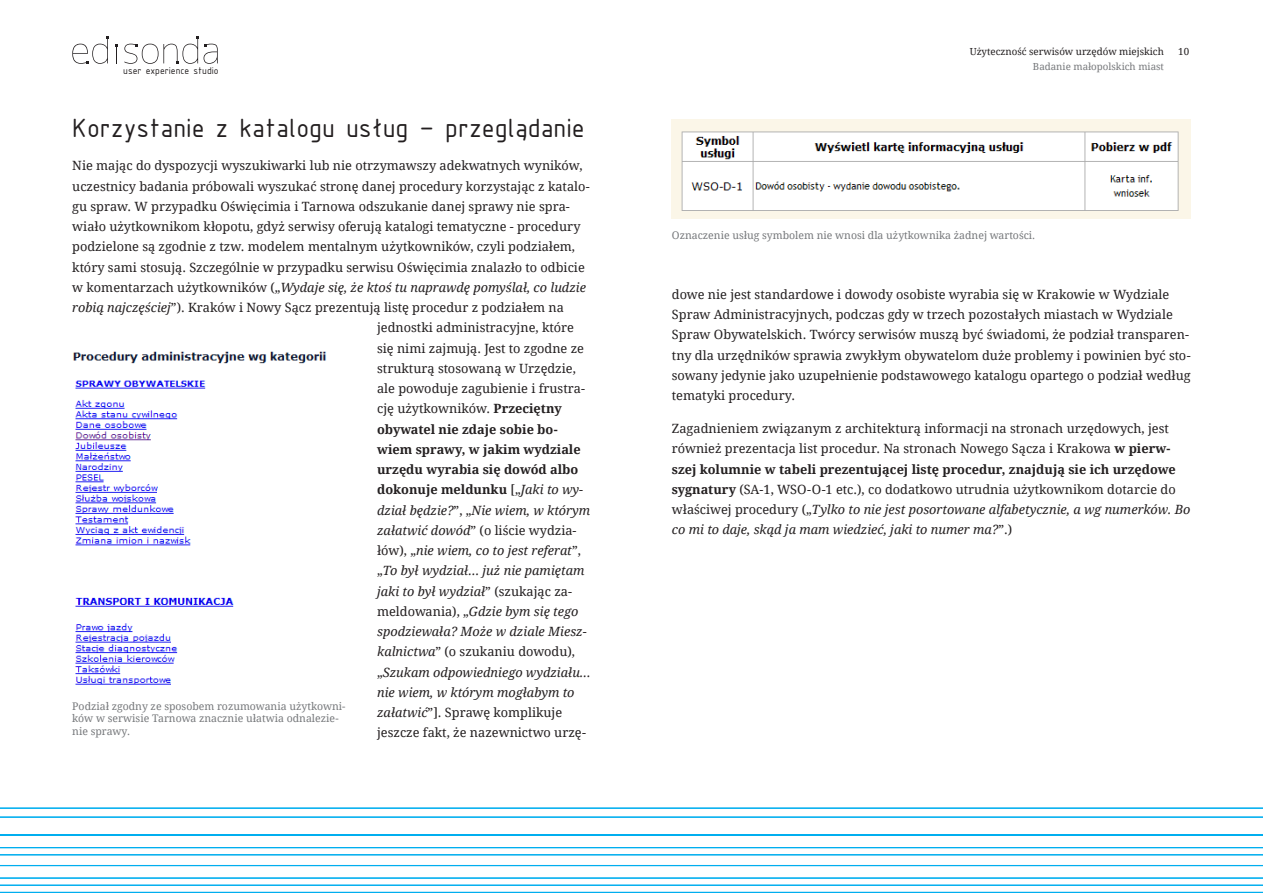
<style>
.page{position:relative;width:1263px;height:893px;background:#fff}
.page>*{position:absolute;margin:0;border:0;box-sizing:border-box;transform-origin:0 0}
.t1{font:28.5px "ISOCPEUR";color:#231f20}
.t2{font:12.75px/20.2px "Droid Serif";color:#231f20}
.t3{font:italic 12.75px "Droid Serif";color:#231f20}
.t4{font:700 12.75px "Droid Serif";color:#231f20}
.t5{font:10.5px/12.6px "Droid Serif";color:#76787b}
.t6{font:10.5px "ISOCPEUR";color:#231f20}
.t7{font:9.75px "Droid Serif";color:#231f20}
.t8{font:9.75px "Droid Serif";color:#76787b}
.s1{font-style:normal}
.s2{font-style:italic}
.s3{font-weight:700}
.s4{font-weight:400}
.s5{font-weight:400;font-style:italic}
</style>
<div class="page">
<svg style="left:72px;top:36px;width:37px;height:28px"></svg>
<svg style="left:115px;top:44px;width:3px;height:19px"></svg>
<svg style="left:124px;top:36px;width:94px;height:28px"></svg>
<hr style="left:0;top:808px;width:1263px;height:1px;background:#00aeef">
<hr style="left:0;top:817px;width:1263px;height:1px;background:#00aeef">
<hr style="left:0;top:847px;width:1263px;height:1px;background:#00aeef">
<hr style="left:0;top:834px;width:1263px;height:2px;background:#00aeef">
<hr style="left:0;top:865px;width:1263px;height:1px;background:#00aeef">
<hr style="left:0;top:877px;width:1263px;height:2px;background:#00aeef">
<hr style="left:0;top:885px;width:1263px;height:1px;background:#00aeef">
<hr style="left:0;top:892px;width:1263px;height:1px;background:#00aeef">
<hr style="left:0;top:854px;width:1263px;height:1px;background:#00aeef">
<img style="left:73px;top:351px;width:254px;height:334px">
<img style="left:672px;top:119px;width:519px;height:99px">
<p class="t6" style="left:123px;top:64px;width:97px">user experience studio</p>
<h1 class="t1" style="left:72px;top:110px;width:514px">Korzystanie z katalogu usług – przeglądanie</h1>
<p class="t2" style="left:72px;top:156px;width:512px">Nie mając do dyspozycji wyszukiwarki lub nie otrzymawszy adekwatnych wyników,</p>
<p class="t2" style="left:72px;top:176px;width:519px">uczestnicy badania próbowali wyszukać stronę danej procedury korzystając z katalo-</p>
<p class="t2" style="left:72px;top:196px;width:499px">gu spraw. W przypadku Oświęcimia i Tarnowa odszukanie danej sprawy nie spra-</p>
<p class="t2" style="left:72px;top:217px;width:510px">wiało użytkownikom kłopotu, gdyż serwisy oferują katalogi tematyczne - procedury</p>
<p class="t2" style="left:72px;top:237px;width:504px">podzielone są zgodnie z tzw. modelem mentalnym użytkowników, czyli podziałem,</p>
<p class="t2" style="left:72px;top:257px;width:514px">który sami stosują. Szczególnie w przypadku serwisu Oświęcimia znalazło to odbicie</p>
<p class="t3" style="left:72px;top:279px;width:515px"><span class="s1">w komentarzach użytkowników („</span>Wydaje się, że ktoś tu naprawdę pomyślał, co ludzie</p>
<p class="t2" style="left:72px;top:298px;width:493px"><span class="s2">robią najczęściej</span>”). Kraków i Nowy Sącz prezentują listę procedur z podziałem na</p>
<p class="t2" style="left:377px;top:318px;width:198px">jednostki administracyjne, które</p>
<p class="t2" style="left:377px;top:338px;width:208px">się nimi zajmują. Jest to zgodne ze</p>
<p class="t2" style="left:377px;top:358px;width:200px">strukturą stosowaną w Urzędzie,</p>
<p class="t2" style="left:377px;top:379px;width:209px">ale powoduje zagubienie i frustra-</p>
<p class="t2" style="left:377px;top:399px;width:186px">cję użytkowników. <span class="s3">Przeciętny</span></p>
<p class="t4" style="left:377px;top:421px;width:182px">obywatel nie zdaje sobie bo-</p>
<p class="t4" style="left:377px;top:441px;width:205px">wiem sprawy, w jakim wydziale</p>
<p class="t4" style="left:377px;top:462px;width:203px">urzędu wyrabia się dowód albo</p>
<p class="t4" style="left:377px;top:482px;width:208px">dokonuje meldunku <span class="s4">[„</span><span class="s5">Jaki to wy-</span></p>
<p class="t3" style="left:377px;top:502px;width:215px">dział będzie?<span class="s1">”, „</span>Nie wiem, w którym</p>
<p class="t2" style="left:377px;top:520px;width:201px"><span class="s2">załatwić dowód</span>” (o liście wydzia-</p>
<p class="t3" style="left:377px;top:543px;width:205px"><span class="s1">łów), „</span>nie wiem, co to jest referat<span class="s1">”,</span></p>
<p class="t3" style="left:377px;top:563px;width:209px"><span class="s1">„</span>To był wydział… już nie pamiętam</p>
<p class="t3" style="left:377px;top:583px;width:196px">jaki to był wydział<span class="s1">” (szukając za-</span></p>
<p class="t3" style="left:377px;top:603px;width:203px"><span class="s1">meldowania), „</span>Gdzie bym się tego</p>
<p class="t3" style="left:377px;top:624px;width:211px">spodziewała? Może w dziale Miesz-</p>
<p class="t2" style="left:377px;top:642px;width:200px"><span class="s2">kalnictwa</span>” (o szukaniu dowodu),</p>
<p class="t3" style="left:377px;top:664px;width:215px"><span class="s1">„</span>Szukam odpowiedniego wydziału…</p>
<p class="t3" style="left:377px;top:684px;width:199px">nie wiem, w którym mogłabym to</p>
<p class="t2" style="left:377px;top:703px;width:187px"><span class="s2">załatwić</span>”]. Sprawę komplikuje</p>
<p class="t2" style="left:377px;top:723px;width:210px">jeszcze fakt, że nazewnictwo urzę-</p>
<p class="t5" style="left:72px;top:700px;width:275px">Podział zgodny ze sposobem rozumowania użytkowni&shy;ków w serwisie Tarnowa znacznie ułatwia odnalezie&shy;nie sprawy.</p>
<p class="t7" style="left:970px;top:46px;width:196px">Użyteczność serwisów urzędów miejskich</p>
<p class="t8" style="left:1033px;top:60px;width:133px">Badanie małopolskich miast</p>
<p class="t7" style="left:1178px;top:46px;width:12px">10</p>
<p class="t5" style="left:672px;top:229px;width:365px">Oznaczenie usług symbolem nie wnosi dla użytkownika żadnej wartości.</p>
<p class="t2" style="left:672px;top:284px;width:520px">dowe nie jest standardowe i dowody osobiste wyrabia się w Krakowie w Wydziale Spraw Administracyjnych, podczas gdy w trzech pozostałych miastach w Wydziale Spraw Obywatelskich. Twórcy serwisów muszą być świadomi, że podział transparen&shy;tny dla urzędników sprawia zwykłym obywatelom duże problemy i powinien być sto&shy;sowany jedynie jako uzupełnienie podstawowego katalogu opartego o podział według tematyki procedury.</p>
<p class="t2" style="left:672px;top:419px;width:520px">Zagadnieniem związanym z architekturą informacji na stronach urzędowych, jest również prezentacja list procedur. Na stronach Nowego Sącza i Krakowa <span class="s3">w pierw&shy;szej kolumnie w tabeli prezentującej listę procedur, znajdują sie ich urzędowe sygnatury</span> (SA-1, WSO-O-1 etc.), co dodatkowo utrudnia użytkownikom dotarcie do właściwej procedury („<span class="s2">Tylko to nie jest posortowane alfabetycznie, a wg numerków. Bo co mi to daje, skąd ja mam wiedzieć, jaki to numer ma?</span>”.)</p>
</div>
